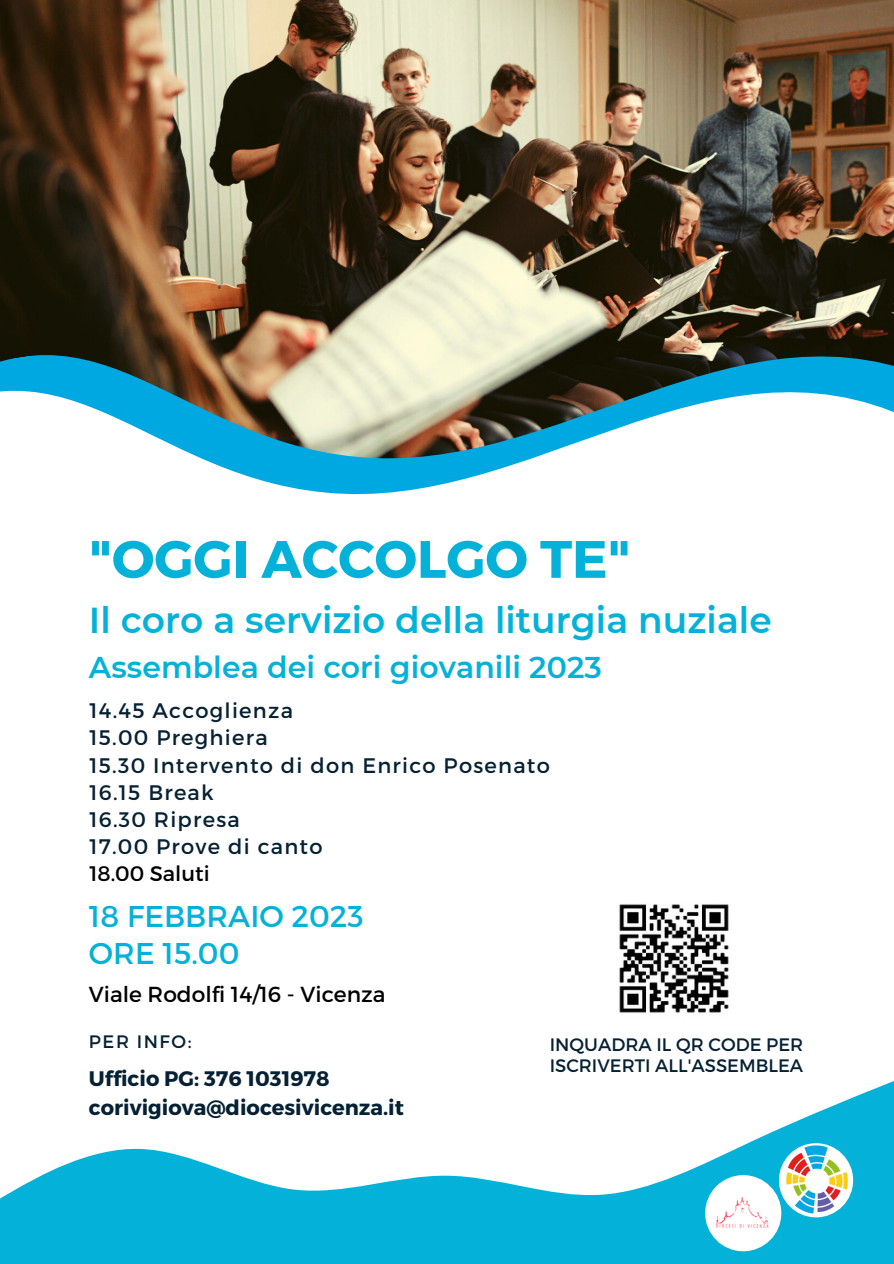
<style>
.page{position:relative;width:894px;height:1264px;background:#fff}
.page>*{position:absolute;margin:0;border:0;box-sizing:border-box;transform-origin:0 0}
.t1{font:700 52.5px "Montserrat";color:#04b2d9}
.t2{font:600 36px "Montserrat";color:#04b2d9}
.t3{font:600 30px "Montserrat";color:#04b2d9}
.t4{font:30px/36px "Montserrat";color:#04b2d9}
.t5{font:21.75px "Montserrat";color:#000}
.t6{font:21px/27px "Montserrat";letter-spacing:.06em;color:#062133}
.t7{font:700 21px/29.2px "Montserrat";color:#062133}
.t8{font:21px "Montserrat";color:#000}
.t9{font:18px/21.5px "Montserrat";color:#062133}
</style>
<div class="page">
<img style="left:148px;top:0;width:745px;height:186px">
<img style="left:0;top:186px;width:893px;height:36px">
<svg style="left:0;top:0;width:148px;height:220px;background:#4c2e16"></svg>
<img style="left:0;top:222px;width:893px;height:273px">
<img style="left:619px;top:904px;width:110px;height:109px">
<svg style="left:0;top:1081px;width:893px;height:182px"></svg>
<img style="left:776px;top:1139px;width:78px;height:77px">
<div style="left:705px;top:1175px;width:76px;height:76px;background:#fff;border-radius:50%"></div>
<img style="left:716px;top:1197px;width:53px;height:31px">
<h1 class="t1" style="left:89px;top:525px;width:543px">"OGGI ACCOLGO TE"</h1>
<h2 class="t2" style="left:89px;top:598px;width:684px">Il coro a servizio della liturgia nuziale</h2>
<h3 class="t3" style="left:89px;top:648px;width:514px">Assemblea dei cori giovanili 2023</h3>
<p class="t6" style="left:89px;top:696px;width:462px">14.45 Accoglienza<br>15.00 Preghiera<br>15.30 Intervento di don Enrico Posenato<br>16.15 Break<br>16.30 Ripresa<br>17.00 Prove di canto</p>
<p class="t8" style="left:89px;top:859px;width:122px">18.00 Saluti</p>
<h3 class="t4" style="left:89px;top:897px;width:276px">18 FEBBRAIO 2023<br>ORE 15.00</h3>
<p class="t5" style="left:89px;top:979px;width:298px">Viale Rodolfi 14/16 - Vicenza</p>
<p class="t9" style="left:89px;top:1029px;width:104px">PER INFO:</p>
<p class="t7" style="left:89px;top:1062px;width:316px">Ufficio PG: 376 1031978 corivigiova@diocesivicenza.it</p>
<p class="t9" style="left:549px;top:1032px;width:255px">INQUADRA IL QR CODE PER<br>ISCRIVERTI ALL'ASSEMBLEA</p>
</div>
